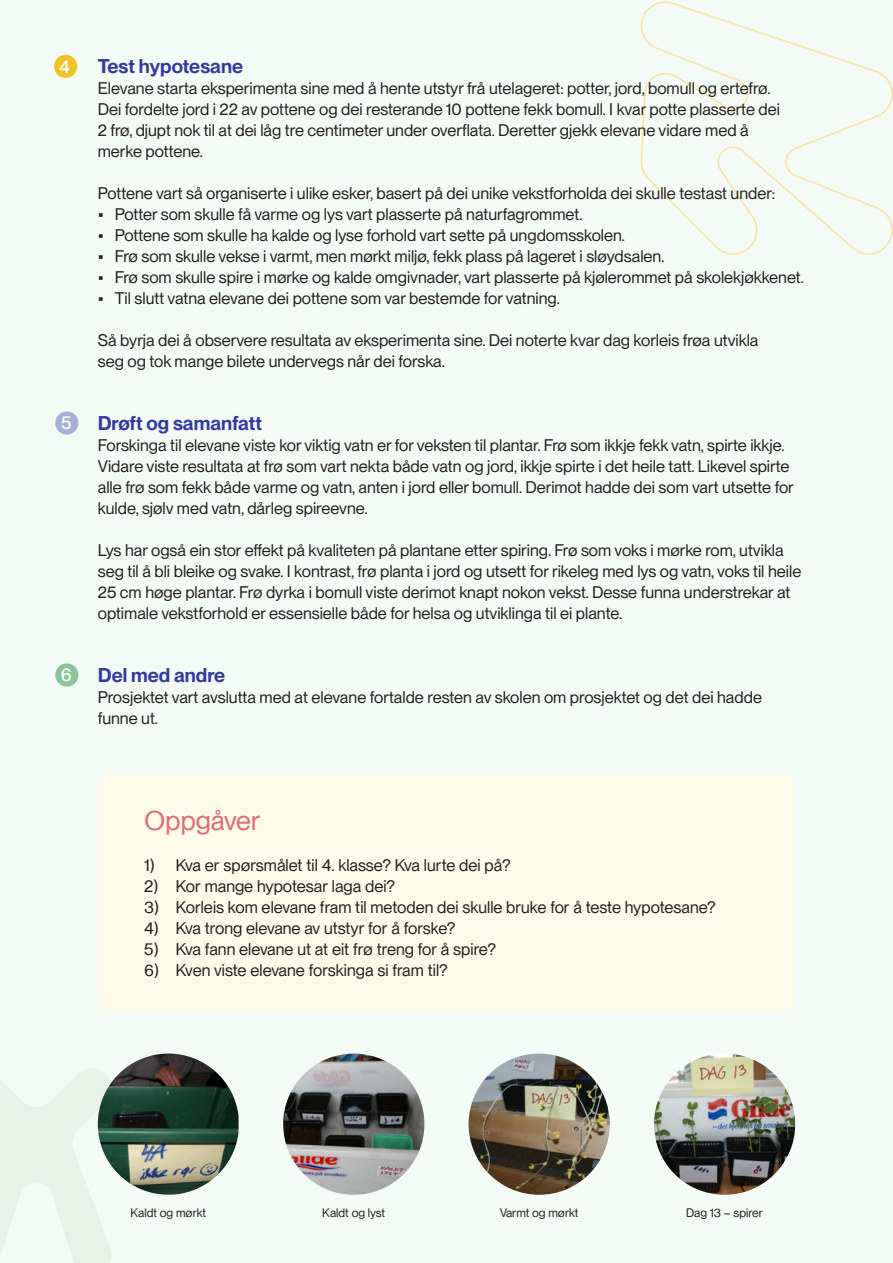
<style>
.page{position:relative;width:893px;height:1263px;background:#fff}
.page>*{position:absolute;margin:0;border:0;box-sizing:border-box;transform-origin:0 0}
.t1{font:27px "PP Neue Montreal TT";color:#e26a70}
.t2{font:600 19.5px "PP Neue Montreal";color:#3339a2}
.t3{font:500 18px "PP Neue Montreal TT";color:#fff}
.t4{font:16.5px/21px "PP Neue Montreal";color:#231f20}
.t5{font:16.5px "PP Neue Montreal TT";color:#231f20}
.t6{font:12px "PP Neue Montreal TT";color:#231f20}
</style>
<div class="page">
<div style="left:0;top:1px;width:893px;height:1262px;background:#f4faf5"></div>
<svg style="left:638px;top:0;width:255px;height:255px"></svg>
<svg style="left:0;top:1069px;width:111px;height:194px"></svg>
<div style="left:54px;top:55px;width:23px;height:23px;background:#f0c327;border-radius:50%"></div>
<div style="left:55px;top:411px;width:23px;height:24px;background:#a8afd7;border-radius:50%"></div>
<div style="left:55px;top:663px;width:23px;height:23px;background:#8ac699;border-radius:50%"></div>
<div style="left:98px;top:774px;width:697px;height:238px;background:#fcfae8;border-radius:13px"></div>
<img style="left:98px;top:1053px;width:141px;height:142px">
<img style="left:283px;top:1053px;width:141px;height:142px;border-radius:71px">
<img style="left:469px;top:1053px;width:141px;height:142px;border-radius:71px">
<img style="left:654px;top:1053px;width:141px;height:142px;border-radius:71px">
<p class="t3" style="left:59px;top:56px;width:12px">4</p>
<p class="t2" style="left:98px;top:54px;width:147px">Test hypotesane</p>
<p class="t4" style="left:98px;top:77px;width:684px">Elevane starta eksperimenta sine med å hente utstyr frå utelageret: potter, jord, bomull og ertefrø.<br>Dei fordelte jord i 22 av pottene og dei resterande 10 pottene fekk bomull. I kvar potte plasserte dei 2 frø, djupt nok til at dei låg tre centimeter under overflata. Deretter gjekk elevane vidare med å merke pottene.</p>
<p class="t4" style="left:98px;top:182px;width:679px">Pottene vart så organiserte i ulike esker, basert på dei unike vekstforholda dei skulle testast under:</p>
<p class="t4" style="left:98px;top:203px;width:486px">• Potter som skulle få varme og lys vart plasserte på naturfagrommet.</p>
<p class="t4" style="left:98px;top:224px;width:529px">• Pottene som skulle ha kalde og lyse forhold vart sette på ungdomsskolen.</p>
<p class="t4" style="left:98px;top:245px;width:568px">• Frø som skulle vekse i varmt, men mørkt miljø, fekk plass på lageret i sløydsalen.</p>
<p class="t4" style="left:98px;top:266px;width:708px">• Frø som skulle spire i mørke og kalde omgivnader, vart plasserte på kjølerommet på skolekjøkkenet.</p>
<p class="t4" style="left:98px;top:287px;width:464px">• Til slutt vatna elevane dei pottene som var bestemde for vatning.</p>
<p class="t4" style="left:98px;top:329px;width:662px">Så byrja dei å observere resultata av eksperimenta sine. Dei noterte kvar dag korleis frøa utvikla seg og tok mange bilete undervegs når dei forska.</p>
<p class="t3" style="left:61px;top:412px;width:12px">5</p>
<p class="t2" style="left:98px;top:411px;width:166px">Drøft og samanfatt</p>
<p class="t4" style="left:98px;top:434px;width:697px">Forskinga til elevane viste kor viktig vatn er for veksten til plantar. Frø som ikkje fekk vatn, spirte ikkje.<br>Vidare viste resultata at frø som vart nekta både vatn og jord, ikkje spirte i det heile tatt. Likevel spirte alle frø som fekk både varme og vatn, anten i jord eller bomull. Derimot hadde dei som vart utsette for kulde, sjølv med vatn, dårleg spireevne.</p>
<p class="t4" style="left:98px;top:539px;width:705px">Lys har også ein stor effekt på kvaliteten på plantane etter spiring. Frø som voks i mørke rom, utvikla seg til å bli bleike og svake. I kontrast, frø planta i jord og utsett for rikeleg med lys og vatn, voks til heile 25 cm høge plantar. Frø dyrka i bomull viste derimot knapt nokon vekst. Desse funna understrekar at optimale vekstforhold er essensielle både for helsa og utviklinga til ei plante.</p>
<p class="t3" style="left:61px;top:664px;width:12px">6</p>
<p class="t2" style="left:98px;top:663px;width:129px">Del med andre</p>
<p class="t4" style="left:98px;top:686px;width:666px">Prosjektet vart avslutta med at elevane fortalde resten av skolen om prosjektet og det dei hadde funne ut.</p>
<p class="t1" style="left:144px;top:804px;width:118px">Oppgåver</p>
<p class="t5" style="left:144px;top:855px;width:368px">1) Kva er spørsmålet til 4. klasse? Kva lurte dei på?</p>
<p class="t5" style="left:144px;top:876px;width:252px">2) Kor mange hypotesar laga dei?</p>
<p class="t5" style="left:144px;top:897px;width:573px">3) Korleis kom elevane fram til metoden dei skulle bruke for å teste hypotesane?</p>
<p class="t5" style="left:144px;top:918px;width:313px">4) Kva trong elevane av utstyr for å forske?</p>
<p class="t5" style="left:144px;top:939px;width:353px">5) Kva fann elevane ut at eit frø treng for å spire?</p>
<p class="t5" style="left:144px;top:960px;width:305px">6) Kven viste elevane forskinga si fram til?</p>
<p class="t6" style="left:130px;top:1205px;width:77px">Kaldt og mørkt</p>
<p class="t6" style="left:322px;top:1205px;width:65px">Kaldt og lyst</p>
<p class="t6" style="left:500px;top:1205px;width:80px">Varmt og mørkt</p>
<p class="t6" style="left:686px;top:1205px;width:78px">Dag 13 – spirer</p>
</div>
